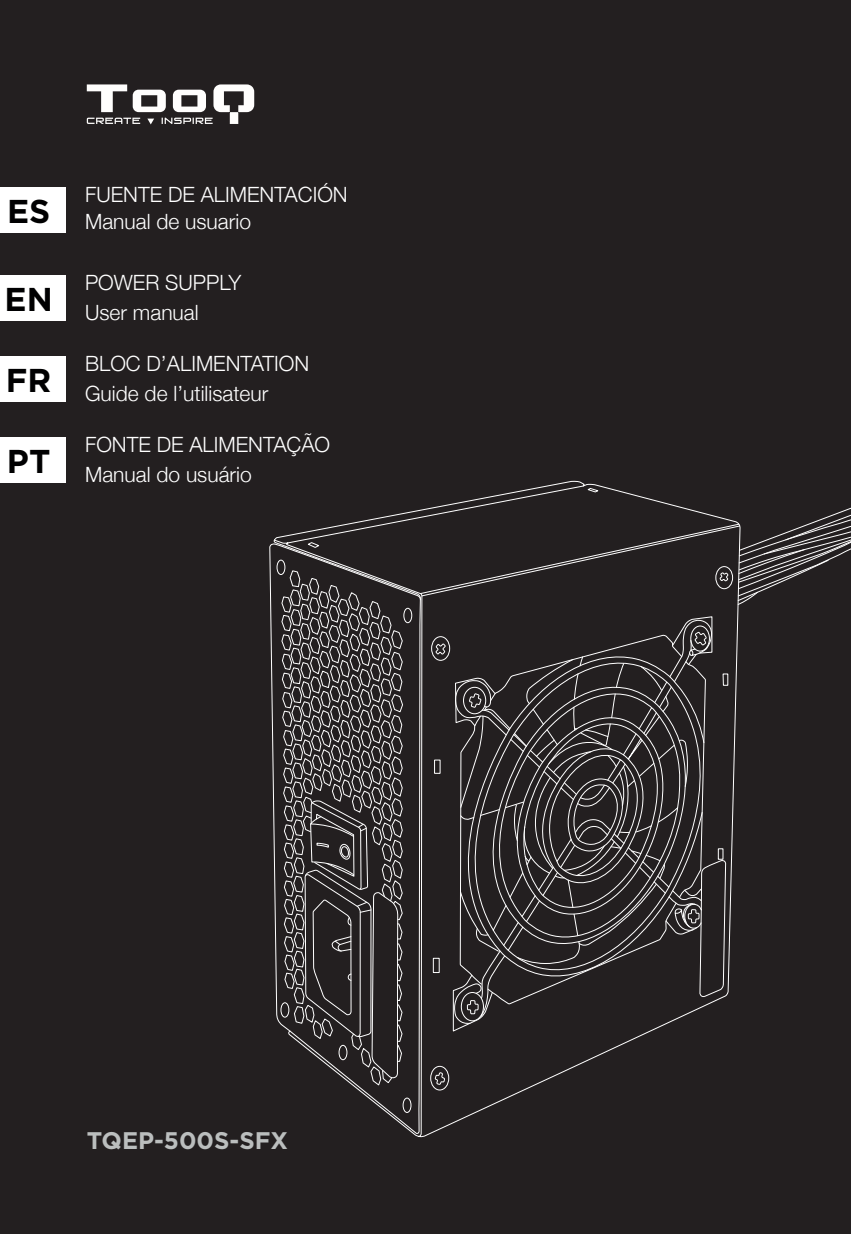
<style>
.page{position:relative;width:851px;height:1234px;background:#fff}
.page>*{position:absolute;margin:0;border:0;box-sizing:border-box;transform-origin:0 0}
.t1{font:700 33px "Gotham";color:#000001}
.t2{font:700 24px "Gotham";color:#bbbebe}
.t3{font:300 21px/30px "Helvetica Neue";color:#fff}
</style>
<div class="page">
<div style="left:0;top:0;width:850px;height:1233px;background:#231f20"></div>
<div style="left:0;top:275px;width:65px;height:45px;background:#fff"></div>
<div style="left:0;top:356px;width:65px;height:45px;background:#fff"></div>
<div style="left:0;top:436px;width:65px;height:46px;background:#fff"></div>
<div style="left:0;top:187px;width:65px;height:45px;background:#fff"></div>
<svg style="left:269px;top:543px;width:4px;height:251px"></svg>
<svg style="left:274px;top:480px;width:576px;height:658px"></svg>
<svg style="left:87px;top:84px;width:167px;height:40px"></svg>
<h1 class="t1" style="left:7px;top:189px;width:45px">ES</h1>
<h1 class="t1" style="left:5px;top:277px;width:50px">EN</h1>
<h1 class="t1" style="left:6px;top:358px;width:47px">FR</h1>
<h1 class="t1" style="left:7px;top:439px;width:45px">PT</h1>
<p class="t3" style="left:85px;top:179px;width:264px;line-height:27px">FUENTE DE ALIMENTACIÓN<br>Manual de usuario</p>
<p class="t3" style="left:85px;top:266px;width:157px">POWER SUPPLY<br>User manual</p>
<p class="t3" style="left:85px;top:347px;width:226px">BLOC D’ALIMENTATION<br>Guide de l’utilisateur</p>
<p class="t3" style="left:85px;top:428px;width:246px">FONTE DE ALIMENTAÇÃO<br>Manual do usuário</p>
<p class="t2" style="left:87px;top:1124px;width:203px">TQEP-500S-SFX</p>
</div>
